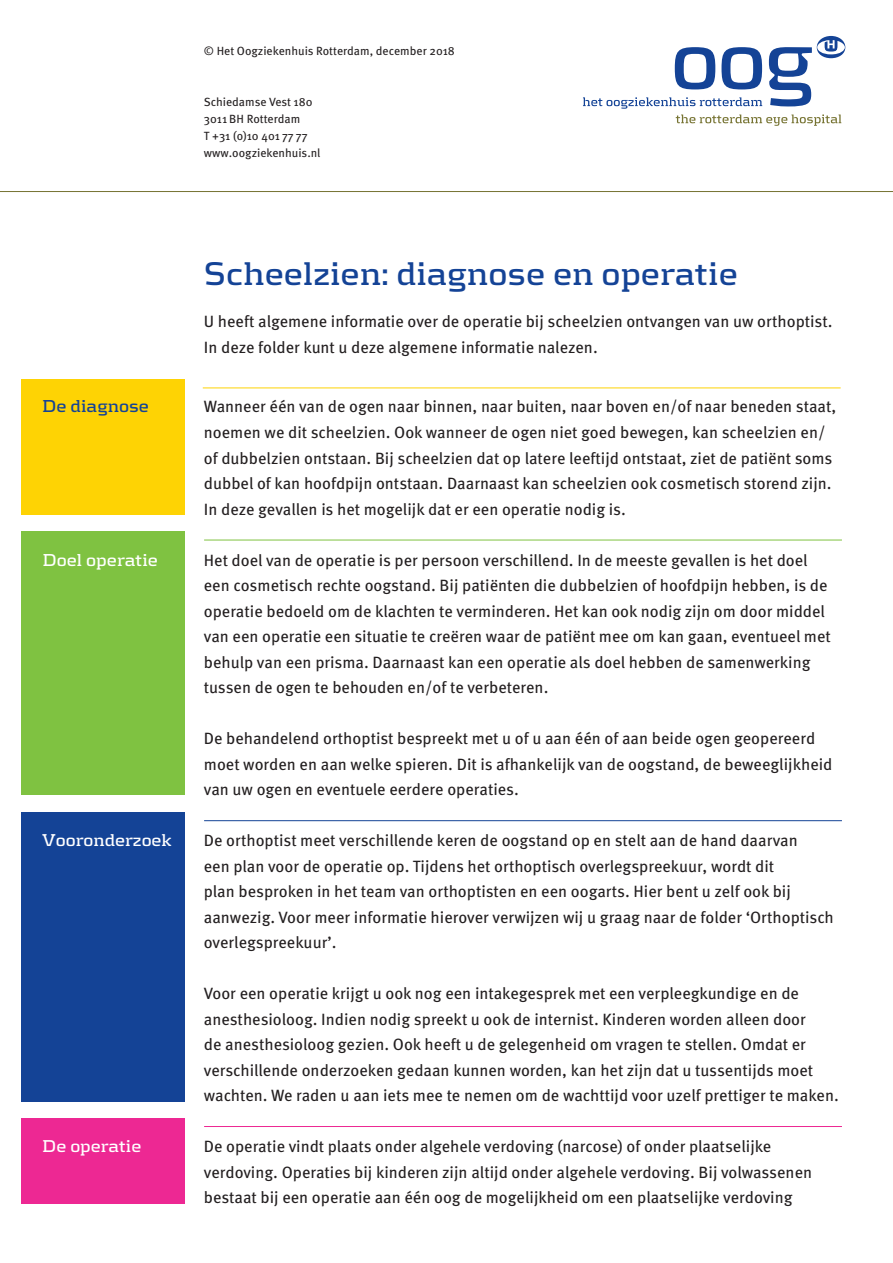
<style>
.page{position:relative;width:893px;height:1263px;background:#fff}
.page>*{position:absolute;margin:0;border:0;box-sizing:border-box;transform-origin:0 0}
.t1{font:700 34.2px "Kontrapunkt";color:#144396}
.t2{font:700 18px "Kontrapunkt";color:#fff}
.t3{font:700 18px "Kontrapunkt";color:#144396}
.t4{font:700 17.85px "Kontrapunkt";color:#fff}
.t5{font:16.35px/25.5px "Meta Pro";color:#231f20}
.t6{font:11.85px "Meta Pro";color:#231f20}
</style>
<div class="page">
<hr style="left:0;top:191px;width:893px;height:1px;background:#767332">
<svg style="left:676px;top:115px;width:165px;height:11px"></svg>
<svg style="left:583px;top:97px;width:179px;height:12px"></svg>
<svg style="left:675px;top:47px;width:40px;height:42px"></svg>
<svg style="left:721px;top:47px;width:41px;height:42px"></svg>
<svg style="left:769px;top:36px;width:76px;height:70px"></svg>
<div style="left:21px;top:379px;width:164px;height:135px;background:#fed304"></div>
<hr style="left:203px;top:388px;width:638px;height:1px;background:#fed304">
<div style="left:21px;top:531px;width:164px;height:264px;background:#7fc241"></div>
<hr style="left:204px;top:540px;width:638px;height:1px;background:#7fc241">
<div style="left:21px;top:1118px;width:164px;height:85px;background:#ed2893"></div>
<div style="left:21px;top:812px;width:164px;height:289px;background:#144396"></div>
<hr style="left:204px;top:820px;width:638px;height:1px;background:#144396">
<hr style="left:204px;top:1126px;width:638px;height:1px;background:#ed2893">
<p class="t6" style="left:204px;top:44px;width:253px">© Het Oogziekenhuis Rotterdam, december 2018</p>
<p class="t6" style="left:204px;top:95px;width:110px">Schiedamse Vest 180</p>
<p class="t6" style="left:204px;top:112px;width:98px">3011 BH Rotterdam</p>
<p class="t6" style="left:204px;top:129px;width:105px">T +31 (o)10 401 77 77</p>
<p class="t6" style="left:204px;top:146px;width:118px">www.oogziekenhuis.nl</p>
<p class="t3" style="left:42px;top:396px;width:108px">De diagnose</p>
<p class="t2" style="left:43px;top:549px;width:117px">Doel operatie</p>
<p class="t4" style="left:42px;top:830px;width:131px">Vooronderzoek</p>
<p class="t4" style="left:42px;top:1136px;width:101px">De operatie</p>
<p class="t1" style="left:204px;top:253px;width:536px">Scheelzien: diagnose en operatie</p>
<p class="t5" style="left:204px;top:309px;width:630px">U heeft algemene informatie over de operatie bij scheelzien ontvangen van uw orthoptist.<br>In deze folder kunt u deze algemene informatie nalezen.</p>
<p class="t5" style="left:204px;top:394px;width:634px">Wanneer één van de ogen naar binnen, naar buiten, naar boven en/of naar beneden staat, noemen we dit scheelzien. Ook wanneer de ogen niet goed bewegen, kan scheelzien en/ of dubbelzien ontstaan. Bij scheelzien dat op latere leeftijd ontstaat, ziet de patiënt soms dubbel of kan hoofdpijn ontstaan. Daarnaast kan scheelzien ook cosmetisch storend zijn.<br>In deze gevallen is het mogelijk dat er een operatie nodig is.</p>
<p class="t5" style="left:204px;top:547px;width:629px">Het doel van de operatie is per persoon verschillend. In de meeste gevallen is het doel een cosmetisch rechte oogstand. Bij patiënten die dubbelzien of hoofdpijn hebben, is de operatie bedoeld om de klachten te verminderen. Het kan ook nodig zijn om door middel van een operatie een situatie te creëren waar de patiënt mee om kan gaan, eventueel met behulp van een prisma. Daarnaast kan een operatie als doel hebben de samenwerking tussen de ogen te behouden en/of te verbeteren.</p>
<p class="t5" style="left:204px;top:726px;width:630px">De behandelend orthoptist bespreekt met u of u aan één of aan beide ogen geopereerd moet worden en aan welke spieren. Dit is afhankelijk van de oogstand, de beweeglijkheid van uw ogen en eventuele eerdere operaties.</p>
<p class="t5" style="left:204px;top:828px;width:631px">De orthoptist meet verschillende keren de oogstand op en stelt aan de hand daarvan<br>een plan voor de operatie op. Tijdens het orthoptisch overlegspreekuur, wordt dit<br>plan besproken in het team van orthoptisten en een oogarts. Hier bent u zelf ook bij aanwezig. Voor meer informatie hierover verwijzen wij u graag naar de folder ‘Orthoptisch overlegspreekuur’.</p>
<p class="t5" style="left:204px;top:981px;width:636px">Voor een operatie krijgt u ook nog een intakegesprek met een verpleegkundige en de anesthesioloog. Indien nodig spreekt u ook de internist. Kinderen worden alleen door<br>de anesthesioloog gezien. Ook heeft u de gelegenheid om vragen te stellen. Omdat er verschillende onderzoeken gedaan kunnen worden, kan het zijn dat u tussentijds moet wachten. We raden u aan iets mee te nemen om de wachttijd voor uzelf prettiger te maken.</p>
<p class="t5" style="left:204px;top:1134px;width:610px">De operatie vindt plaats onder algehele verdoving (narcose) of onder plaatselijke verdoving. Operaties bij kinderen zijn altijd onder algehele verdoving. Bij volwassenen bestaat bij een operatie aan één oog de mogelijkheid om een plaatselijke verdoving</p>
</div>
